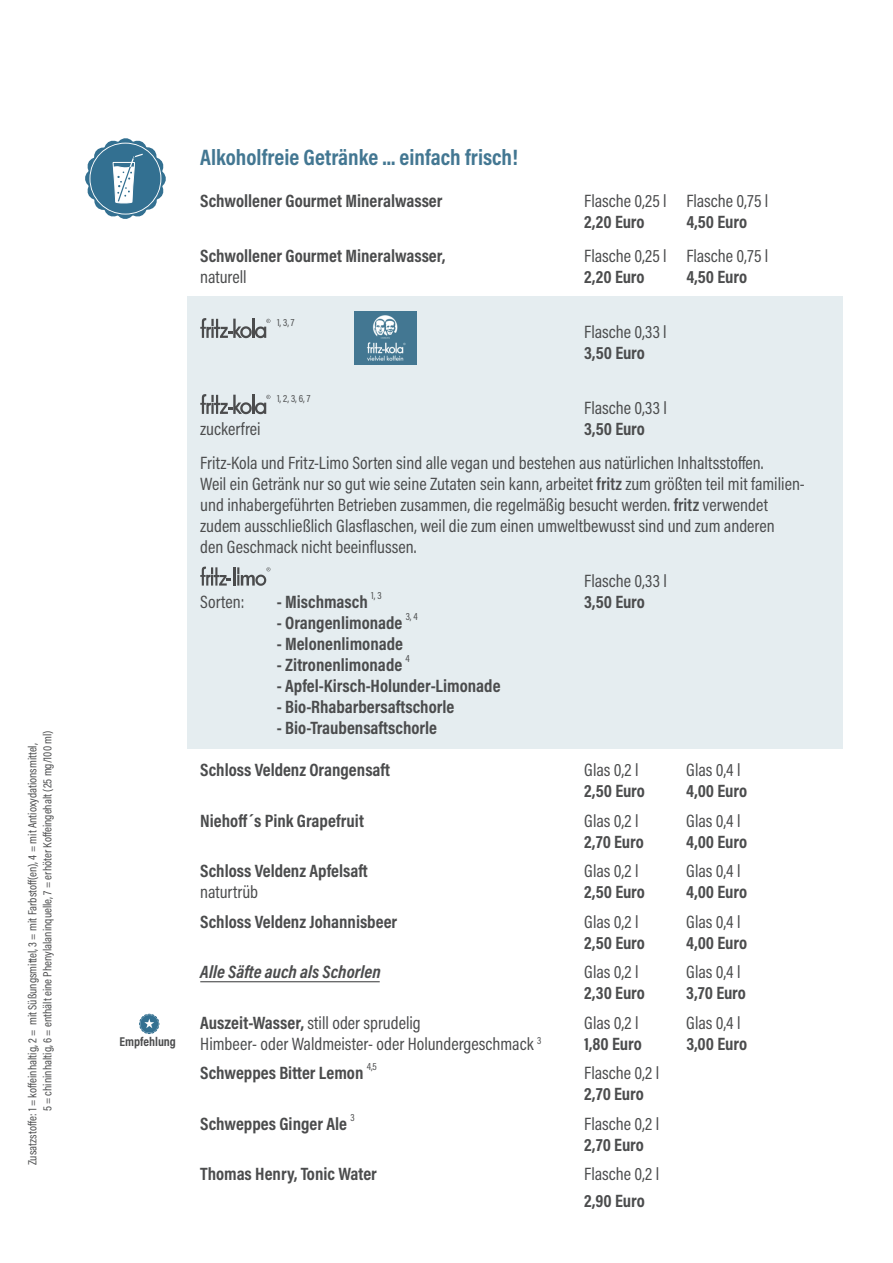
<style>
.page{position:relative;width:893px;height:1263px;background:#fff}
.page>*{position:absolute;margin:0;border:0;box-sizing:border-box;transform-origin:0 0}
.t1{font:700 22.5px "Acumin Pro Cond";color:#437792}
.t2{font:18px/21px "Acumin Pro Cond";color:#4b4c4d}
.t3{font:700 18px "Acumin Pro Cond";color:#4b4c4d}
.t4{font:italic 700 18px "Acumin Pro Cond";color:#4b4c4d}
.t5{font:700 12.9px "Acumin Pro Cond";color:#4b4c4d}
.t6{font:12px/15px "Acumin Pro Cond";color:#4b4c4d}
.t7{font:10.5px "Acumin Pro Cond";color:#4b4c4d}
.s1{font-weight:600}
.s2{font-weight:700}
</style>
<div class="page">
<div style="left:188px;top:296px;width:655px;height:452px;background:#e5edf0"></div>
<svg style="left:85px;top:138px;width:81px;height:81px"></svg>
<hr style="left:200px;top:981px;width:180px;height:1px;background:#4b4c4d">
<svg style="left:200px;top:318px;width:70px;height:20px"></svg>
<svg style="left:200px;top:394px;width:70px;height:20px"></svg>
<svg style="left:200px;top:567px;width:70px;height:19px"></svg>
<img style="left:354px;top:311px;width:63px;height:53px">
<svg style="left:139px;top:1014px;width:20px;height:20px"></svg>
<p class="t6" style="left:25px;top:1111px;width:382px;text-indent:-54px;rotate:-90deg">Zusatzstoffe: 1 = koffeinhaltig, 2 = mit Süßungsmittel, 3 = mit Farbstoff(en), 4 = mit Antioxydationsmittel,<br>5 = chininhaltig, 6 = enthält eine Phenylalaninquelle, 7 = erhöter Koffeingehalt (25 mg/100 ml)</p>
<p class="t5" style="left:119px;top:1033px;width:58px">Empfehlung</p>
<p class="t1" style="left:200px;top:143px;width:319px">Alkoholfreie Getränke ... einfach frisch!</p>
<p class="t3" style="left:200px;top:189px;width:244px">Schwollener Gourmet Mineralwasser</p>
<p class="t2" style="left:584px;top:190px;width:186px">Flasche 0,25 l Flasche 0,75 l</p>
<p class="t3" style="left:584px;top:210px;width:62px">2,20 Euro</p>
<p class="t3" style="left:686px;top:210px;width:62px">4,50 Euro</p>
<p class="t3" style="left:200px;top:244px;width:247px">Schwollener Gourmet Mineralwasser,</p>
<p class="t2" style="left:584px;top:245px;width:186px">Flasche 0,25 l Flasche 0,75 l</p>
<p class="t2" style="left:200px;top:266px;width:48px">naturell</p>
<p class="t3" style="left:584px;top:265px;width:62px">2,20 Euro</p>
<p class="t3" style="left:686px;top:265px;width:62px">4,50 Euro</p>
<p class="t7" style="left:277px;top:316px;width:19px">1, 3, 7</p>
<p class="t2" style="left:584px;top:321px;width:84px">Flasche 0,33 l</p>
<p class="t3" style="left:584px;top:341px;width:62px">3,50 Euro</p>
<p class="t7" style="left:277px;top:392px;width:35px">1, 2, 3, 6, 7</p>
<p class="t2" style="left:584px;top:397px;width:84px">Flasche 0,33 l</p>
<p class="t2" style="left:200px;top:418px;width:62px">zuckerfrei</p>
<p class="t3" style="left:584px;top:417px;width:62px">3,50 Euro</p>
<p class="t2" style="left:200px;top:452px;width:606px">Fritz-Kola und Fritz-Limo Sorten sind alle vegan und bestehen aus natürlichen Inhaltsstoffen.<br>Weil ein Getränk nur so gut wie seine Zutaten sein kann, arbeitet <span class="s1">fritz</span> zum größten teil mit familien&shy;und inhabergeführten Betrieben zusammen, die regelmäßig besucht werden. <span class="s1">fritz</span> verwendet zudem ausschließlich Glasflaschen, weil die zum einen umweltbewusst sind und zum anderen<br>den Geschmack nicht beeinflussen.</p>
<p class="t2" style="left:584px;top:570px;width:84px">Flasche 0,33 l</p>
<p class="t2" style="left:200px;top:591px;width:46px">Sorten:</p>
<p class="t3" style="left:277px;top:590px;width:93px">- Mischmasch</p>
<p class="t7" style="left:371px;top:588px;width:12px">1, 3</p>
<p class="t3" style="left:584px;top:590px;width:62px">3,50 Euro</p>
<p class="t3" style="left:277px;top:611px;width:127px">- Orangenlimonade</p>
<p class="t7" style="left:406px;top:609px;width:14px">3, 4</p>
<p class="t3" style="left:277px;top:632px;width:128px">- Melonenlimonade</p>
<p class="t3" style="left:277px;top:653px;width:127px">- Zitronenlimonade</p>
<p class="t7" style="left:406px;top:651px;width:6px">4</p>
<p class="t3" style="left:277px;top:674px;width:225px">- Apfel-Kirsch-Holunder-Limonade</p>
<p class="t3" style="left:277px;top:695px;width:179px">- Bio-Rhabarbersaftschorle</p>
<p class="t3" style="left:277px;top:716px;width:162px">- Bio-Traubensaftschorle</p>
<p class="t3" style="left:200px;top:758px;width:191px">Schloss Veldenz Orangensaft</p>
<p class="t2" style="left:584px;top:759px;width:56px">Glas 0,2 l</p>
<p class="t2" style="left:686px;top:759px;width:56px">Glas 0,4 l</p>
<p class="t3" style="left:584px;top:779px;width:62px">2,50 Euro</p>
<p class="t3" style="left:686px;top:779px;width:62px">4,00 Euro</p>
<p class="t3" style="left:200px;top:808px;width:165px">Niehoff´s Pink Grapefruit</p>
<p class="t2" style="left:584px;top:809px;width:56px">Glas 0,2 l</p>
<p class="t2" style="left:686px;top:809px;width:56px">Glas 0,4 l</p>
<p class="t3" style="left:584px;top:829px;width:61px">2,70 Euro</p>
<p class="t3" style="left:686px;top:829px;width:62px">4,00 Euro</p>
<p class="t3" style="left:200px;top:859px;width:169px">Schloss Veldenz Apfelsaft</p>
<p class="t2" style="left:584px;top:860px;width:56px">Glas 0,2 l</p>
<p class="t2" style="left:686px;top:860px;width:56px">Glas 0,4 l</p>
<p class="t2" style="left:200px;top:881px;width:59px">naturtrüb</p>
<p class="t3" style="left:584px;top:880px;width:62px">2,50 Euro</p>
<p class="t3" style="left:686px;top:880px;width:62px">4,00 Euro</p>
<p class="t3" style="left:200px;top:909px;width:198px">Schloss Veldenz Johannisbeer</p>
<p class="t2" style="left:584px;top:910px;width:56px">Glas 0,2 l</p>
<p class="t2" style="left:686px;top:910px;width:56px">Glas 0,4 l</p>
<p class="t3" style="left:584px;top:930px;width:62px">2,50 Euro</p>
<p class="t3" style="left:686px;top:930px;width:62px">4,00 Euro</p>
<p class="t4" style="left:200px;top:960px;width:182px">Alle Säfte auch als Schorlen</p>
<p class="t2" style="left:584px;top:961px;width:56px">Glas 0,2 l</p>
<p class="t2" style="left:686px;top:961px;width:56px">Glas 0,4 l</p>
<p class="t3" style="left:584px;top:981px;width:62px">2,30 Euro</p>
<p class="t3" style="left:686px;top:981px;width:61px">3,70 Euro</p>
<p class="t2" style="left:200px;top:1011px;width:222px"><span class="s2">Auszeit-Wasser,</span> still oder sprudelig</p>
<p class="t2" style="left:584px;top:1011px;width:56px">Glas 0,2 l</p>
<p class="t2" style="left:686px;top:1011px;width:56px">Glas 0,4 l</p>
<p class="t2" style="left:200px;top:1032px;width:343px">Himbeer- oder Waldmeister- oder Holundergeschmack <sup>3</sup></p>
<p class="t3" style="left:584px;top:1031px;width:59px">1,80 Euro</p>
<p class="t3" style="left:686px;top:1031px;width:62px">3,00 Euro</p>
<p class="t3" style="left:200px;top:1061px;width:165px">Schweppes Bitter Lemon</p>
<p class="t7" style="left:367px;top:1060px;width:12px">4,5</p>
<p class="t2" style="left:584px;top:1062px;width:76px">Flasche 0,2 l</p>
<p class="t3" style="left:584px;top:1082px;width:61px">2,70 Euro</p>
<p class="t3" style="left:200px;top:1111px;width:148px">Schweppes Ginger Ale</p>
<p class="t7" style="left:350px;top:1110px;width:6px">3</p>
<p class="t2" style="left:584px;top:1112px;width:76px">Flasche 0,2 l</p>
<p class="t3" style="left:584px;top:1132px;width:61px">2,70 Euro</p>
<p class="t3" style="left:200px;top:1162px;width:178px">Thomas Henry, Tonic Water</p>
<p class="t2" style="left:584px;top:1163px;width:76px">Flasche 0,2 l</p>
<p class="t3" style="left:584px;top:1189px;width:62px">2,90 Euro</p>
</div>
